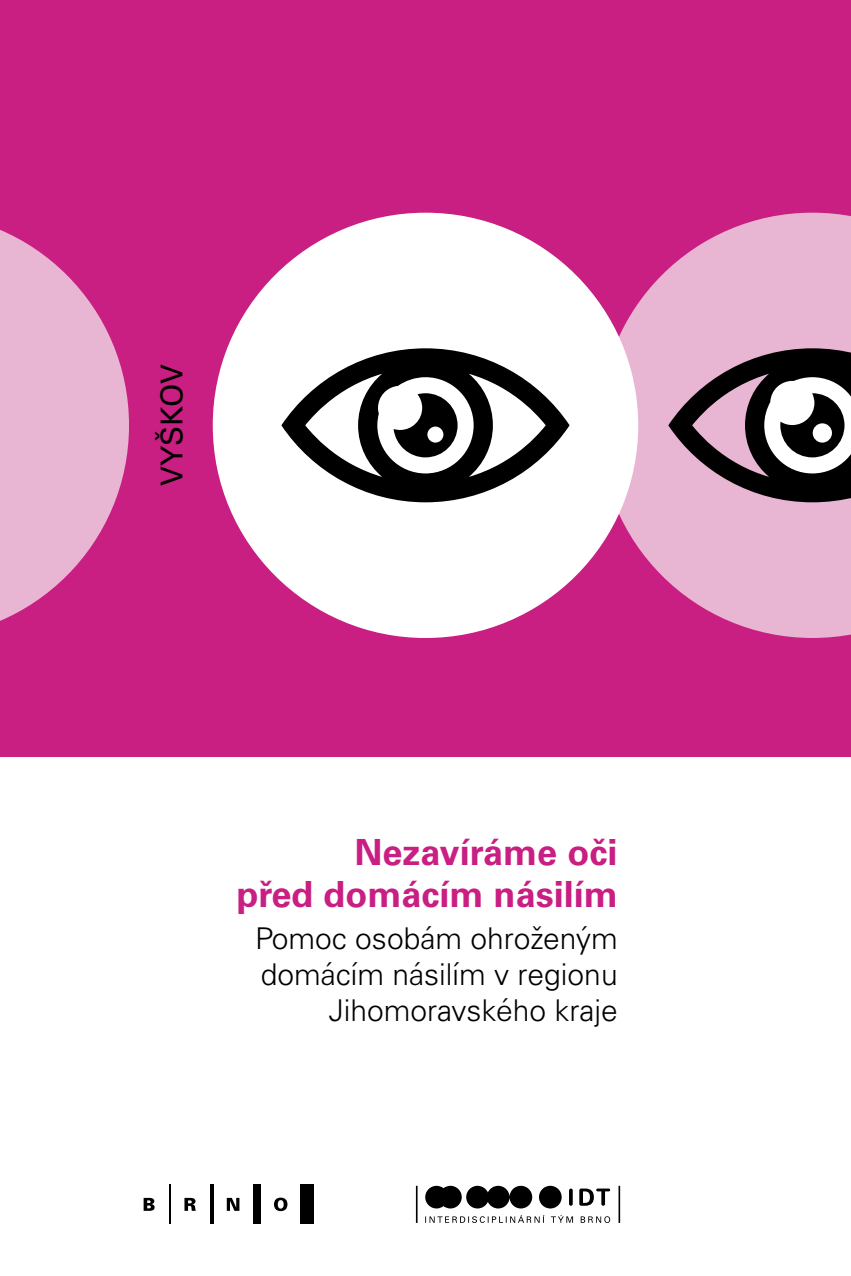
<style>
.page{position:relative;width:851px;height:1276px;background:#fff}
.page>*{position:absolute;margin:0;border:0;box-sizing:border-box;transform-origin:0 0}
.t1{font:700 36px/42px "Univers CE";color:#c91e82;text-align:right}
.t2{font:300 30px/36px "Univers CE";color:#000;text-align:right}
.t3{font:500 30px "Univers CE";letter-spacing:-.005em;color:#000}
</style>
<div class="page">
<div style="left:0;top:0;width:850px;height:756px;background:#c91e82"></div>
<svg style="left:599px;top:213px;width:251px;height:425px;fill:#e8b6d2"></svg>
<div style="left:213px;top:213px;width:425px;height:425px;background:#fff;border-radius:50%"></div>
<svg style="left:0;top:230px;width:129px;height:391px;fill:#e8b6d2"></svg>
<svg style="left:281px;top:348px;width:288px;height:154px"></svg>
<svg style="left:668px;top:348px;width:182px;height:154px;background:#7e6c76"></svg>
<svg style="left:416px;top:1185px;width:204px;height:38px"></svg>
<hr style="left:169px;top:1184px;width:1px;height:40px;background:#000">
<hr style="left:210px;top:1184px;width:3px;height:40px;background:#000">
<div style="left:253px;top:1184px;width:8px;height:40px;background:#000"></div>
<div style="left:300px;top:1184px;width:14px;height:40px;background:#000"></div>
<svg style="left:274px;top:1197px;width:13px;height:14px"></svg>
<svg style="left:227px;top:1198px;width:12px;height:12px"></svg>
<svg style="left:184px;top:1198px;width:12px;height:12px"></svg>
<svg style="left:144px;top:1198px;width:11px;height:13px"></svg>
<p class="t3" style="left:154px;top:486px;width:123px;rotate:-90deg">VYŠKOV</p>
<p class="t1" style="left:236px;top:832px;width:382px">Nezavíráme oči<br>před domácím násilím</p>
<p class="t2" style="left:255px;top:920px;width:364px">Pomoc osobám ohroženým domácím násilím v regionu<br>Jihomoravského kraje</p>
</div>
